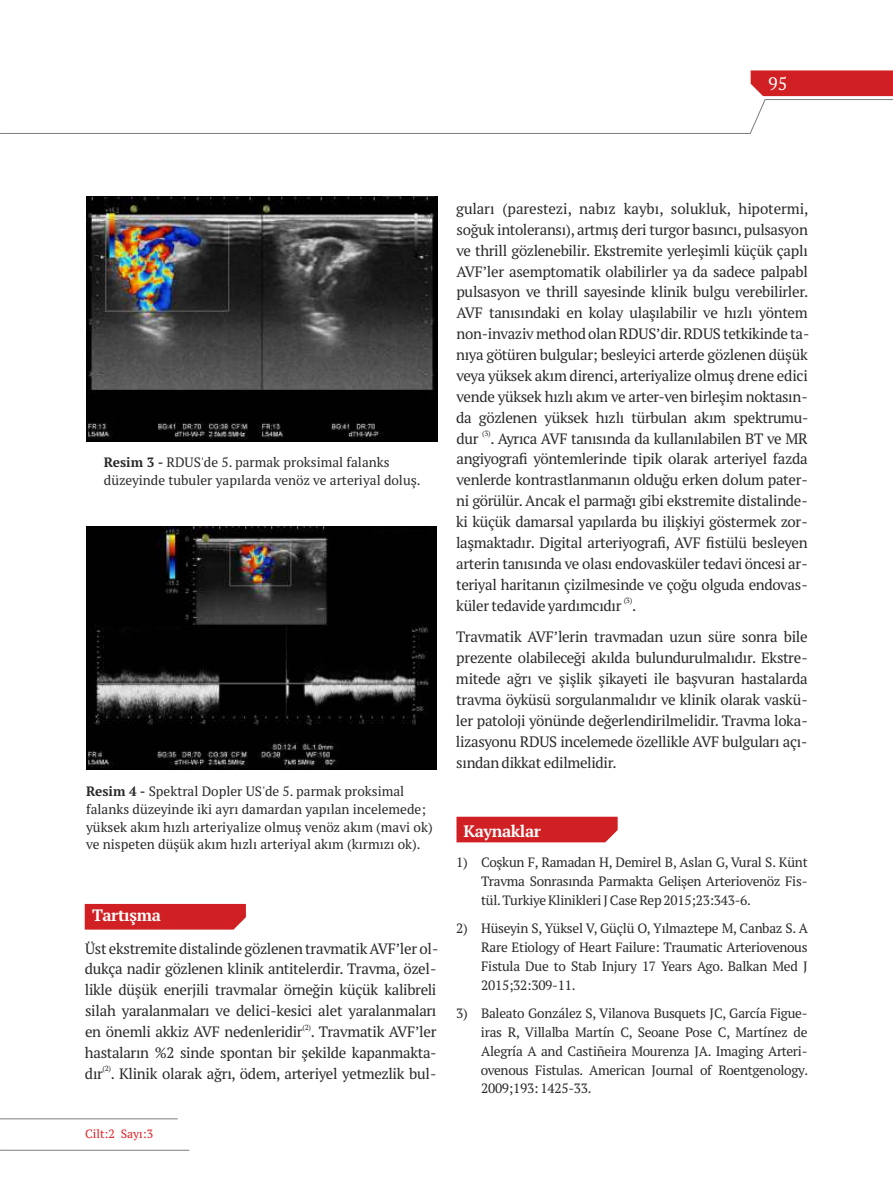
<style>
.page{position:relative;width:893px;height:1191px;background:#fff}
.page>*{position:absolute;margin:0;border:0;box-sizing:border-box;transform-origin:0 0}
.t1{font:18px "PT Serif";color:#fff}
.t2{font:700 16.5px "PT Serif";letter-spacing:-.02em;color:#fefefe}
.t3{font:15px/20.9px "PT Serif";letter-spacing:-.015em;color:#2b2a29}
.t4{font:13.5px/18.8px "PT Serif";color:#2b2a29;text-align:justify}
.t5{font:12px "PT Serif";color:#e31e24}
.t6{font:7.5px "PT Serif";color:#2b2a29}
.s1{font-weight:700}
</style>
<div class="page">
<div style="left:85px;top:904px;width:161px;height:25px;background:#d12023"></div>
<svg style="left:0;top:70px;width:893px;height:64px"></svg>
<hr style="left:0;top:1149px;width:189px;height:1px;background:#7d7d7d">
<hr style="left:0;top:1118px;width:178px;height:1px;background:#7d7d7d">
<img style="left:86px;top:526px;width:350px;height:243px">
<img style="left:86px;top:197px;width:352px;height:244px">
<div style="left:456px;top:816px;width:162px;height:26px;background:#d12023"></div>
<p class="t1" style="left:768px;top:76px;width:21px">95</p>
<p class="t4" style="left:104px;top:454px;width:318px;line-height:17.9px"><span class="s1">Resim 3 -</span> RDUS'de 5. parmak proksimal falanks düzeyinde tubuler yapılarda venöz ve arteriyal doluş.</p>
<p class="t4" style="left:86px;top:783px;width:348px;line-height:17.9px;text-align:left"><span class="s1">Resim 4 -</span> Spektral Dopler US'de 5. parmak proksimal falanks düzeyinde iki ayrı damardan yapılan incelemede; yüksek akım hızlı arteriyalize olmuş venöz akım (mavi ok) ve nispeten düşük akım hızlı arteriyal akım (kırmızı ok).</p>
<p class="t2" style="left:92px;top:908px;width:70px">Tartışma</p>
<p class="t3" style="left:85px;top:939px;width:355px">Üst ekstremite distalinde gözlenen travmatik AVF’ler ol&shy;dukça nadir gözlenen klinik antitelerdir. Travma, özel&shy;likle düşük enerjili travmalar örneğin küçük kalibreli silah yaralanmaları ve delici-kesici alet yaralanmaları</p>
<p class="t6" style="left:302px;top:1023px;width:10px">(2)</p>
<p class="t3" style="left:85px;top:1022px;width:353px">en önemli akkiz AVF nedenleridir . Travmatik AVF’ler hastaların %2 sinde spontan bir şekilde kapanmakta-</p>
<p class="t6" style="left:103px;top:1065px;width:10px">(2)</p>
<p class="t3" style="left:85px;top:1064px;width:353px">dır . Klinik olarak ağrı, ödem, arteriyel yetmezlik bul-</p>
<p class="t5" style="left:85px;top:1128px;width:70px">Cilt:2 Sayı:3</p>
<p class="t3" style="left:456px;top:199px;width:355px;text-align:justify">guları (parestezi, nabız kaybı, solukluk, hipotermi, soğuk intoleransı), artmış deri turgor basıncı, pulsasyon ve thrill gözlenebilir. Ekstremite yerleşimli küçük çaplı AVF’ler asemptomatik olabilirler ya da sadece palpabl pulsasyon ve thrill sayesinde klinik bulgu verebilirler.<br>AVF tanısındaki en kolay ulaşılabilir ve hızlı yöntem non-invaziv method olan RDUS’dir.RDUS tetkikinde ta&shy;nıya götüren bulgular; besleyici arterde gözlenen düşük veya yüksek akım direnci, arteriyalize olmuş drene edici vende yüksek hızlı akım ve arter-ven birleşim noktasın&shy;da gözlenen yüksek hızlı türbulan akım spektrumu-</p>
<p class="t6" style="left:482px;top:430px;width:10px">(3)</p>
<p class="t3" style="left:456px;top:429px;width:353px;text-align:justify">dur . Ayrıca AVF tanısında da kullanılabilen BT ve MR angiyografi yöntemlerinde tipik olarak arteriyel fazda venlerde kontrastlanmanın olduğu erken dolum pater&shy;ni görülür. Ancak el parmağı gibi ekstremite distalinde&shy;ki küçük damarsal yapılarda bu ilişkiyi göstermek zor&shy;laşmaktadır. Digital arteriyografi, AVF fistülü besleyen arterin tanısında ve olası endovasküler tedavi öncesi ar&shy;teriyal haritanın çizilmesinde ve çoğu olguda endovas-</p>
<p class="t6" style="left:624px;top:597px;width:10px">(3)</p>
<p class="t3" style="left:456px;top:590px;width:353px;line-height:31.8px">küler tedavide yardımcıdır .<br>Travmatik AVF’lerin travmadan uzun süre sonra bile</p>
<p class="t3" style="left:456px;top:648px;width:353px;text-align:justify">prezente olabileceği akılda bulundurulmalıdır. Ekstre&shy;mitede ağrı ve şişlik şikayeti ile başvuran hastalarda travma öyküsü sorgulanmalıdır ve klinik olarak vaskü&shy;ler patoloji yönünde değerlendirilmelidir. Travma loka&shy;lizasyonu RDUS incelemede özellikle AVF bulguları açı&shy;sından dikkat edilmelidir.</p>
<p class="t2" style="left:463px;top:824px;width:79px">Kaynaklar</p>
<p class="t4" style="left:481px;top:854px;width:328px;text-indent:-25px">1) Coşkun F, Ramadan H, Demirel B, Aslan G, Vural S. Künt Travma Sonrasında Parmakta Gelişen Arteriovenöz Fis&shy;tül.Turkiye Klinikleri J Case Rep 2015;23:343-6.</p>
<p class="t4" style="left:481px;top:920px;width:328px;text-indent:-25px">2) Hüseyin S, Yüksel V, Güçlü O, Yılmaztepe M, Canbaz S. A Rare Etiology of Heart Failure: Traumatic Arteriovenous Fistula Due to Stab Injury 17 Years Ago. Balkan Med J 2015;32:309-11.</p>
<p class="t4" style="left:481px;top:1005px;width:329px;text-indent:-25px">3) Baleato González S, Vilanova Busquets JC, García Figue&shy;iras R, Villalba Martín C, Seoane Pose C, Martínez de Alegría A and Castiñeira Mourenza JA. Imaging Arteri&shy;ovenous Fistulas. American Journal of Roentgenology.<br>2009;193: 1425-33.</p>
</div>
